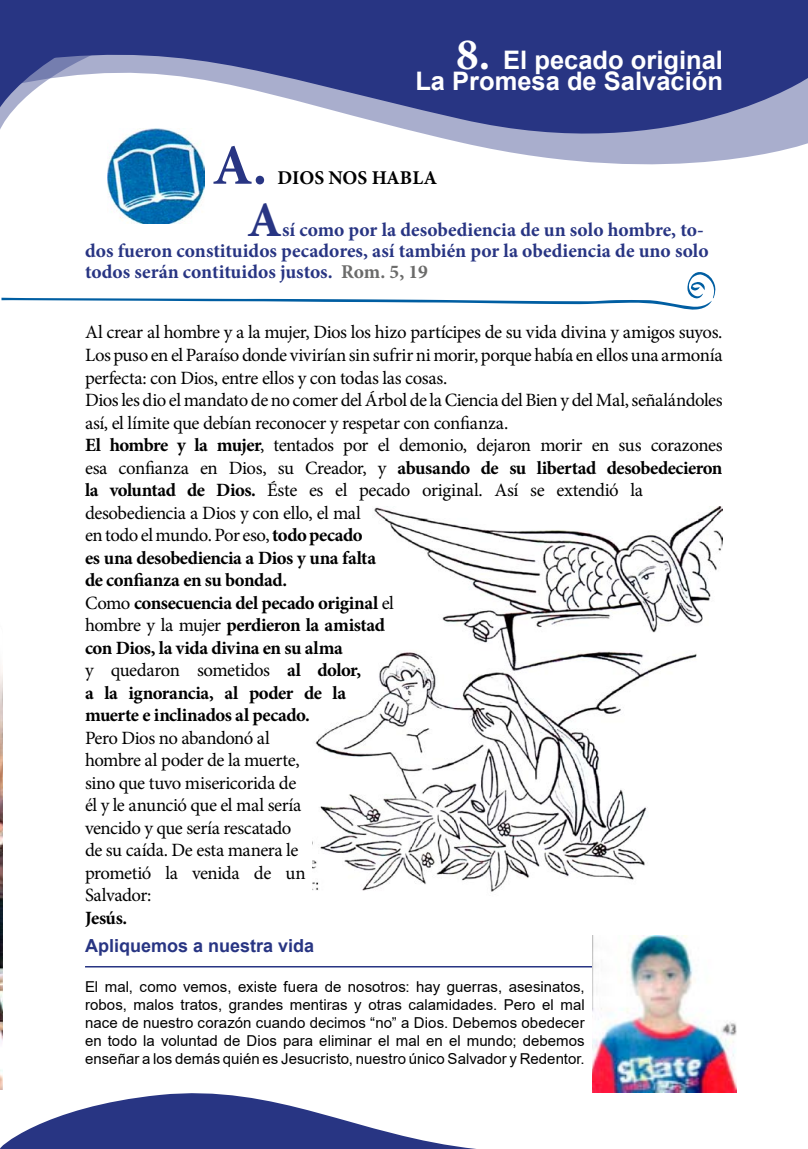
<style>
.page{position:relative;width:808px;height:1149px;background:#fff}
.page>*{position:absolute;margin:0;border:0;box-sizing:border-box;transform-origin:0 0}
.t1{font:700 57px "Minion Pro";color:#283583}
.t2{font:700 49.5px "Minion Pro";color:#283583}
.t3{font:700 25.5px/21px "Arial";color:#fff;text-align:right}
.t4{font:700 19.5px/21px "Minion Pro";color:#283583}
.t5{font:700 19.5px "Minion Pro";letter-spacing:-.005em;color:#000}
.t6{font:18.75px/22.5px "Minion Pro";letter-spacing:-.025em;color:#000}
.t7{font:700 18.75px "Minion Pro";letter-spacing:-.025em;color:#000}
.t8{font:700 18px "Arial";color:#283583}
.t9{font:15px/18px "Arial";color:#000;text-align:justify}
.s1{font-family:"Minion Pro";font-size:45px}
.s2{color:#6b6b6a}
.s3{font-weight:700}
</style>
<div class="page">
<svg style="left:0;top:1082px;width:468px;height:66px"></svg>
<svg style="left:204px;top:0;width:604px;height:168px;fill:#283583"></svg>
<svg style="left:0;top:0;width:538px;height:130px;fill:#283583"></svg>
<img style="left:313px;top:506px;width:410px;height:386px">
<img style="left:0;top:810px;width:2px;height:279px">
<hr style="left:85px;top:965px;width:515px;height:2px;background:#283583">
<svg style="left:0;top:667px;width:3px;height:143px"></svg>
<img style="left:592px;top:935px;width:144px;height:156px">
<svg style="left:2px;top:272px;width:714px;height:38px"></svg>
<img style="left:108px;top:128px;width:96px;height:95px">
<h3 class="t3" style="left:415px;top:50px;width:309px"><span class="s1">8.</span> El pecado original<br>La Promesa de Salvación</h3>
<h1 class="t1" style="left:212px;top:125px;width:56px">A.</h1>
<p class="t5" style="left:278px;top:164px;width:161px">DIOS NOS HABLA</p>
<h2 class="t2" style="left:247px;top:185px;width:36px">A</h2>
<p class="t4" style="left:85px;top:218px;width:625px;text-indent:197px">sí como por la desobediencia de un solo hombre, to&shy;dos fueron constituidos pecadores, así también por la obediencia de uno solo todos serán contituidos justos. <span class="s2">Rom. 5, 19</span></p>
<p class="t6" style="left:85px;top:321px;width:639px">Al crear al hombre y a la mujer, Dios los hizo partícipes de su vida divina y amigos suyos.<br>Los puso en el Paraíso donde vivirían sin sufrir ni morir, porque había en ellos una armonía perfecta: con Dios, entre ellos y con todas las cosas.<br>Dios les dio el mandato de no comer del Árbol de la Ciencia del Bien y del Mal, señalándoles así, el límite que debían reconocer y respetar con confianza.<br><span class="s3">El hombre y la mujer</span>, tentados por el demonio, dejaron morir en sus corazones esa confianza en Dios, su Creador, y <span class="s3">abusando de su libertad desobedecieron la voluntad de Dios.</span> Éste es el pecado original. Así se extendió la desobediencia a Dios y con ello, el mal<br>en todo el mundo. Por eso, <span class="s3">todo pecado<br>es una desobediencia a Dios y una falta<br>de confianza en su bondad.<br></span>Como <span class="s3">consecuencia del pecado original</span> el<br>hombre y la mujer <span class="s3">perdieron la amistad<br>con Dios, la vida divina en su alma<br></span>y quedaron sometidos <span class="s3">al dolor,<br>a la ignorancia, al poder de la<br>muerte e inclinados al pecado.</span></p>
<p class="t6" style="left:85px;top:726px;width:222px">Pero Dios no abandonó al hombre al poder de la muerte, sino que tuvo misericorida de él y le anunció que el mal sería vencido y que sería rescatado de su caída. De esta manera le prometió la venida de un<br>Salvador:</p>
<p class="t7" style="left:85px;top:904px;width:44px">Jesús.</p>
<p class="t8" style="left:85px;top:932px;width:231px">Apliquemos a nuestra vida</p>
<p class="t9" style="left:85px;top:977px;width:501px">El mal, como vemos, existe fuera de nosotros: hay guerras, asesinatos, robos, malos tratos, grandes mentiras y otras calamidades. Pero el mal nace de nuestro corazón cuando decimos “no” a Dios. Debemos obedecer en todo la voluntad de Dios para eliminar el mal en el mundo; debemos enseñar a los demás quién es Jesucristo, nuestro único Salvador y Redentor.</p>
</div>
